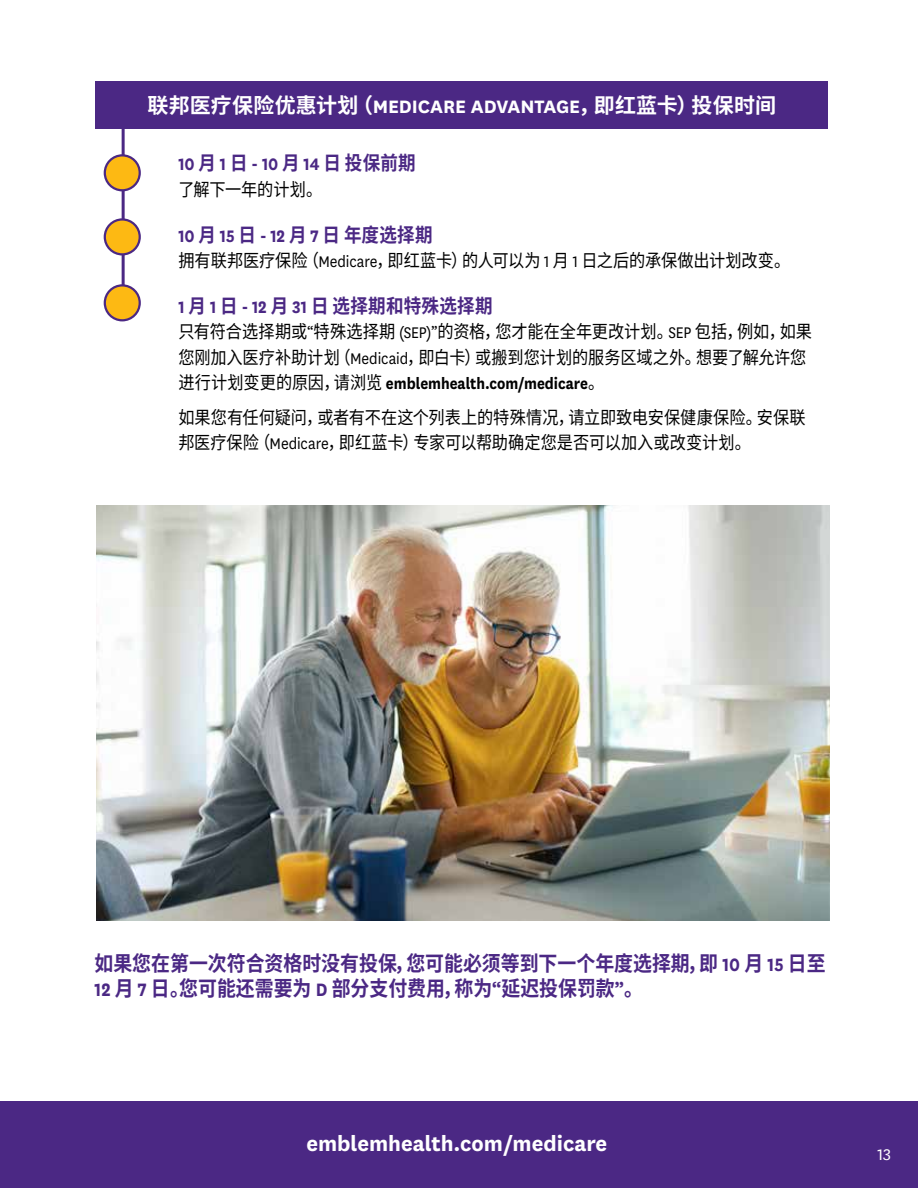
<style>
.page{position:relative;width:918px;height:1188px;background:#fff}
.page>*{position:absolute;margin:0;border:0;box-sizing:border-box;transform-origin:0 0}
.t1{font:700 24px "National";color:#fff}
.t2{font:700 21px/25.5px "Noto Sans CJ Ksc";color:#4b2884;scale:.9 1}
.t3{font:700 21px "Noto Sans CJ Ksc";letter-spacing:.01em;color:#fff}
.t4{font:700 19.5px "Noto Sans CJ Ksc";letter-spacing:.02em;color:#4b2884;scale:.9 1}
.t5{font:700 19.5px "National";color:#4b2884;scale:.9 1}
.t6{font:18px/25.5px "Noto Sans CJ Ksc";letter-spacing:-.005em;color:#000;scale:.9 1}
.t7{font:18px "National";color:#fff}
.s1{font-family:"National"}
.s2{font-family:"Noto Sans CJ Ksc"}
.s3{font-family:"National";font-weight:700}
</style>
<div class="page">
<div style="left:96px;top:81px;width:732px;height:48px;background:#4b2884"></div>
<hr style="left:122px;top:112px;width:3px;height:191px;background:#4b2884">
<img style="left:96px;top:505px;width:733px;height:416px">
<div style="left:0;top:1101px;width:918px;height:87px;background:#4b2884"></div>
<div style="left:105px;top:155px;width:35px;height:35px;background:#fdb913;border-radius:50%"></div>
<div style="left:104px;top:154px;width:37px;height:37px;border:2px solid #4b2884;border-radius:50%"></div>
<div style="left:105px;top:219px;width:35px;height:35px;background:#fdb913;border-radius:50%"></div>
<div style="left:104px;top:218px;width:37px;height:38px;border:2px solid #4b2884;border-radius:50%"></div>
<div style="left:105px;top:285px;width:35px;height:35px;background:#fdb913;border-radius:50%"></div>
<div style="left:104px;top:284px;width:37px;height:37px;border:2px solid #4b2884;border-radius:50%"></div>
<h2 class="t3" style="left:147px;top:94px;width:630px">联邦医疗保险优惠计划（<span class="s1">MEDICARE ADVANTAGE</span>，即红蓝卡）投保时间</h2>
<h3 class="t5" style="left:178px;top:151px;width:265px">10 <span class="s2">月</span> 1 <span class="s2">日</span> - 10 <span class="s2">月</span> 14 <span class="s2">日投保前期</span></h3>
<p class="t6" style="left:178px;top:177px;width:161px">了解下一年的计划。</p>
<h3 class="t4" style="left:178px;top:223px;width:284px"><span class="s1">10</span> 月 <span class="s1">15</span> 日 <span class="s1">- 12</span> 月 <span class="s1">7</span> 日年度选择期</h3>
<p class="t6" style="left:178px;top:248px;width:681px">拥有联邦医疗保险（ <span class="s1">Medicare</span>，即红蓝卡）的人可以为 <span class="s1">1</span> 月 <span class="s1">1</span> 日之后的承保做出计划改变。</p>
<h3 class="t4" style="left:178px;top:295px;width:351px"><span class="s1">1</span> 月 <span class="s1">1</span> 日 <span class="s1">- 12</span> 月 <span class="s1">31</span> 日选择期和特殊选择期</h3>
<p class="t6" style="left:178px;top:319px;width:706px">只有符合选择期或 <span class="s1">“</span>特殊选择期 <span class="s1">(SEP)”</span>的资格，您才能在全年更改计划。 <span class="s1">SEP</span> 包括，例如，如果您刚加入医疗补助计划（ <span class="s1">Medicaid</span>，即白卡）或搬到您计划的服务区域之外。想要了解允许您进行计划变更的原因，请浏览 <span class="s3">emblemhealth.com/medicare</span>。</p>
<p class="t6" style="left:178px;top:405px;width:699px">如果您有任何疑问，或者有不在这个列表上的特殊情况，请立即致电安保健康保险。安保联邦医疗保险（ <span class="s1">Medicare</span>，即红蓝卡）专家可以帮助确定您是否可以加入或改变计划。</p>
<p class="t2" style="left:94px;top:951px;width:814px">如果您在第一次符合资格时没有投保，您可能必须等到下一个年度选择期，即 <span class="s1">10</span> 月 <span class="s1">15</span> 日至<br><span class="s1">12</span> 月 <span class="s1">7</span> 日。您可能还需要为 <span class="s1">D</span> 部分支付费用，称为<span class="s1">“</span>延迟投保罚款<span class="s1">”</span>。</p>
<h1 class="t1" style="left:306px;top:1127px;width:302px">emblemhealth.com/medicare</h1>
<p class="t7" style="left:877px;top:1143px;width:15px">13</p>
</div>
